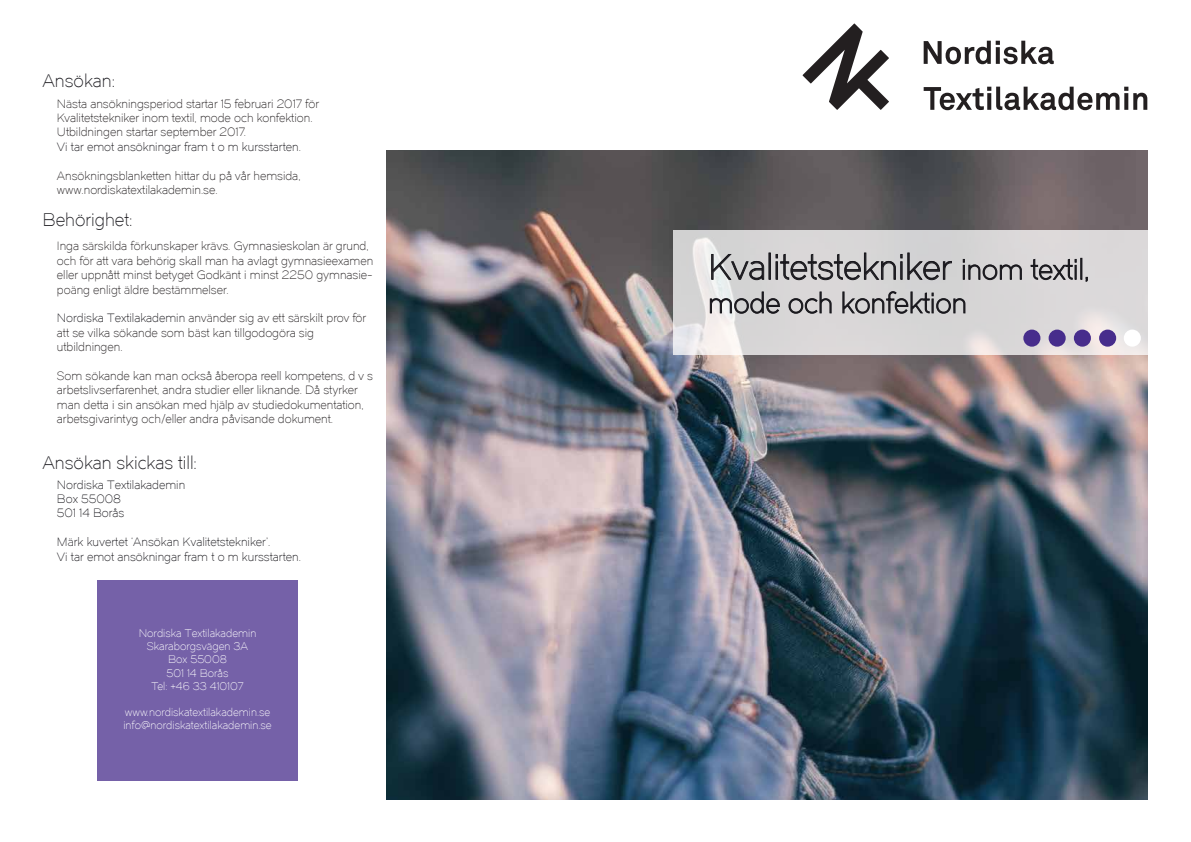
<style>
.page{position:relative;width:1191px;height:842px;background:#fff}
.page>*{position:absolute;margin:0;border:0;box-sizing:border-box;transform-origin:0 0}
.t1{font:35px "Dual 300";color:#19181d}
.t2{font:28px "Dual 300";color:#19181d}
.t3{font:18px "Dual 300";color:#19181d}
.t4{font:12px/14.4px "Dual 300";color:#231f20}
.t5{font:12px/14.4px "Dual 300";color:#19181d}
.t6{font:11px/13.2px "Dual 300";color:#fff;text-align:center}
.s1{color:#19181d}
.s2{font-size:28px}
</style>
<div class="page">
<div style="left:97px;top:580px;width:200px;height:201px;background:#7561a8"></div>
<img style="left:387px;top:150px;width:761px;height:649px">
<svg style="left:673px;top:231px;width:475px;height:124px;background:#dbd8d9"></svg>
<svg style="left:710px;top:253px;width:54px;height:28px;background:#b0b0b1"></svg>
<div style="left:768px;top:253px;width:3px;height:27px;border:1px solid #19181d"></div>
<svg style="left:775px;top:252px;width:177px;height:29px;background:#acaaac"></svg>
<svg style="left:962px;top:259px;width:60px;height:22px"></svg>
<svg style="left:1030px;top:258px;width:46px;height:23px"></svg>
<div style="left:1080px;top:258px;width:2px;height:22px;border:1px solid #19181d"></div>
<svg style="left:1085px;top:276px;width:3px;height:6px"></svg>
<svg style="left:709px;top:291px;width:71px;height:23px;background:#acacae"></svg>
<svg style="left:788px;top:291px;width:44px;height:23px"></svg>
<svg style="left:842px;top:290px;width:124px;height:24px;background:#a5a5a6"></svg>
<div style="left:1048px;top:330px;width:17px;height:17px;background:#472d8c;border-radius:50%"></div>
<div style="left:1023px;top:330px;width:17px;height:17px;background:#472d8c;border-radius:50%"></div>
<div style="left:1099px;top:330px;width:17px;height:17px;background:#472d8c;border-radius:50%"></div>
<div style="left:1073px;top:330px;width:18px;height:17px;background:#472d8c;border-radius:50%"></div>
<div style="left:1123px;top:330px;width:17px;height:17px;background:#fff;border-radius:50%"></div>
<svg style="left:923px;top:41px;width:130px;height:23px"></svg>
<svg style="left:923px;top:87px;width:224px;height:23px"></svg>
<svg style="left:802px;top:23px;width:87px;height:87px"></svg>
<h3 class="t3" style="left:43px;top:70px;width:74px">Ansökan:</h3>
<p class="t4" style="left:57px;top:96px;width:264px">Nästa ansökningsperiod startar 15 februari 2017 för<br>Kvalitetstekniker inom textil, mode och konfektion.<br>Utbildningen startar september 2017.</p>
<p class="t5" style="left:57px;top:139px;width:245px">Vi tar emot ansökningar fram t o m kursstarten.</p>
<p class="t4" style="left:57px;top:168px;width:245px">Ansökningsblanketten hittar du på vår hemsida, www.nordiskatextilakademin.se.</p>
<h3 class="t3" style="left:43px;top:209px;width:91px">Behörighet:</h3>
<p class="t4" style="left:57px;top:239px;width:318px">Inga särskilda förkunskaper krävs. Gymnasieskolan är grund, och för att vara behörig skall man ha avlagt gymnasieexamen eller uppnått minst betyget Godkänt i minst 2250 gymnasie&shy;poäng enligt äldre bestämmelser.</p>
<p class="t4" style="left:57px;top:311px;width:311px"><span class="s1">Nordiska Textilakademin</span> använder sig av ett särskilt prov för att se vilka sökande som bäst kan tillgodogöra sig utbildningen.</p>
<p class="t4" style="left:57px;top:369px;width:317px">Som sökande kan man också åberopa reell kompetens, d v s arbetslivserfarenhet, andra studier eller liknande. Då styrker man detta i sin ansökan med hjälp av studiedokumentation, arbetsgivarintyg och/eller andra påvisande dokument.</p>
<h3 class="t3" style="left:43px;top:452px;width:156px">Ansökan skickas till:</h3>
<p class="t5" style="left:57px;top:477px;width:130px">Nordiska Textilakademin<br>Box 55008<br>501 14 Borås</p>
<p class="t5" style="left:57px;top:535px;width:245px">Märk kuvertet ‘Ansökan Kvalitetstekniker’.<br>Vi tar emot ansökningar fram t o m kursstarten.</p>
<p class="t6" style="left:139px;top:626px;width:119px">Nordiska Textilakademin<br>Skaraborgsvägen 3A<br>Box 55008<br>501 14 Borås<br>Tel: +46 33 410107</p>
<p class="t6" style="left:123px;top:706px;width:150px;text-align:left">www.nordiskatextilakademin.se info@nordiskatextilakademin.se</p>
<h1 class="t1" style="left:708px;top:246px;width:382px">Kvalitetstekniker <span class="s2">inom textil,</span></h1>
<h2 class="t2" style="left:708px;top:287px;width:260px">mode och konfektion</h2>
</div>
